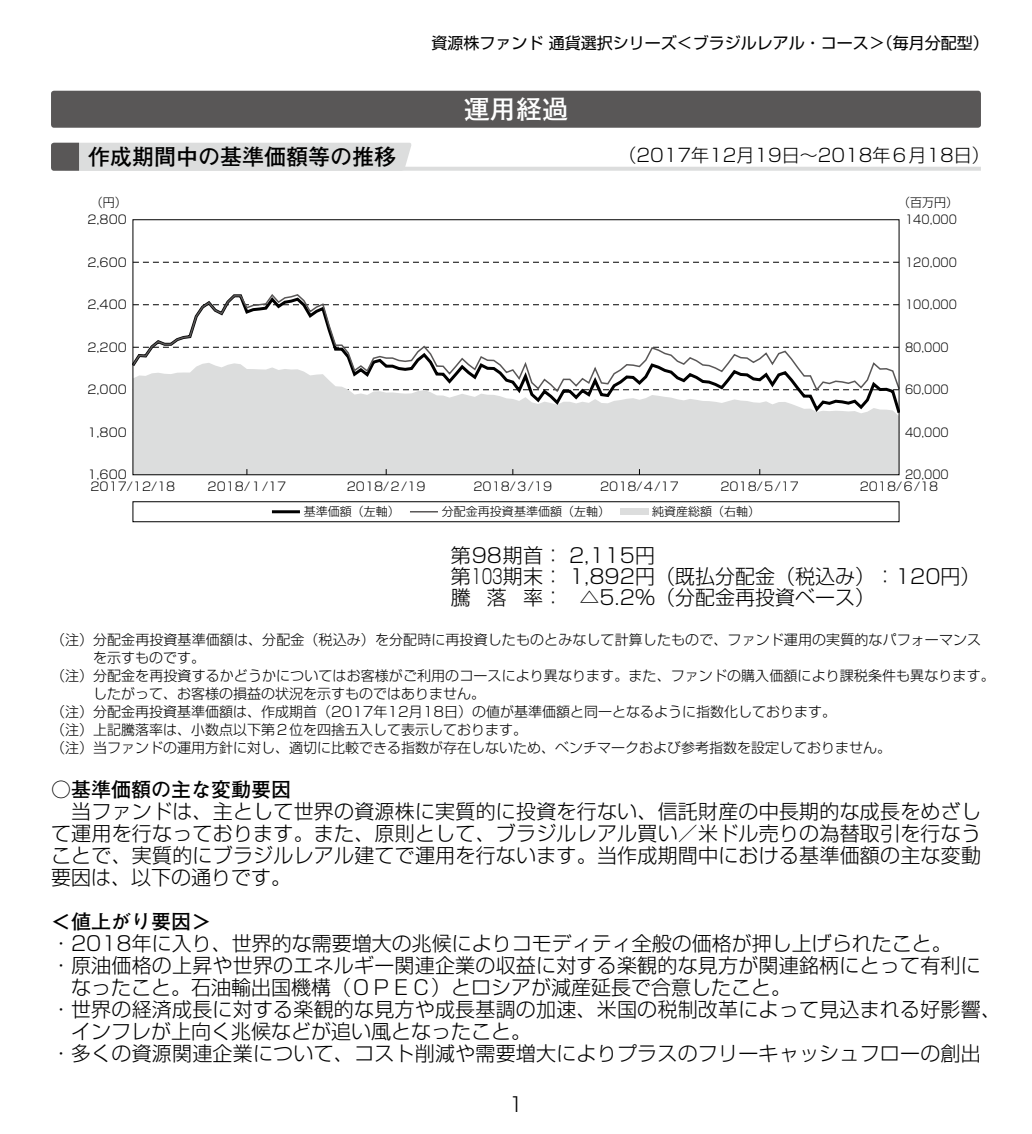
<style>
.page{position:relative;width:1032px;height:1134px;background:#fff}
.page>*{position:absolute;margin:0;border:0;box-sizing:border-box;transform-origin:0 0}
.t1{font:700 26px "Futo Go B101 Pr 6";color:#fff}
.t2{font:700 22px "Futo Go B101 Pr 6";color:#000}
.t3{font:300 20px/22px "Shin Go Pr 6";letter-spacing:.01em;color:#000}
.t4{font:700 20px "Futo Go B101 Pr 6";color:#000}
.t5{font:300 18px "Shin Go Pr 6";color:#000}
.t6{font:16px "Shin Go Pr 6";color:#000}
.t7{font:300 14px "Shin Go Pr 6";color:#000}
.t8{font:300 12px "Shin Go Pr 6";color:#000}
.t9{font:300 12px "Shin Go Pr 6";color:#000;scale:.9 1}
</style>
<div class="page">
<hr style="left:65px;top:167px;width:916px;height:4px;background:#dcdddd">
<svg style="left:51px;top:143px;width:361px;height:28px"></svg>
<div style="left:620px;top:509px;width:28px;height:6px;background:#dcdddd"></div>
<hr style="left:272px;top:510px;width:28px;height:3px;background:#000">
<svg style="left:410px;top:511px;width:28px;height:1px"></svg>
<svg style="left:135px;top:262px;width:762px;height:1px"></svg>
<div style="left:135px;top:416px;width:762px;height:57px;background:#dcdddd"></div>
<svg style="left:135px;top:393px;width:762px;height:23px"></svg>
<svg style="left:135px;top:294px;width:762px;height:99px"></svg>
<div style="left:133px;top:219px;width:766px;height:256px;border:1px solid #000"></div>
<div style="left:51px;top:91px;width:930px;height:37px;background:#595757;border-radius:3px"></div>
<p class="t6" style="left:431px;top:30px;width:559px">資源株ファンド 通貨選択シリーズ＜ブラジルレアル・コース＞（毎月分配型）</p>
<h1 class="t1" style="left:464px;top:88px;width:105px">運用経過</h1>
<p class="t2" style="left:88px;top:139px;width:310px">作成期間中の基準価額等の推移</p>
<p class="t5" style="left:619px;top:140px;width:373px">（2017年12月19日～2018年６月18日）</p>
<p class="t8" style="left:91px;top:193px;width:37px">（円）</p>
<p class="t8" style="left:898px;top:193px;width:61px">（百万円）</p>
<p class="t8" style="left:87px;top:210px;width:41px">2,800</p>
<p class="t9" style="left:905px;top:210px;width:59px">140,000</p>
<p class="t8" style="left:87px;top:252px;width:41px">2,600</p>
<p class="t9" style="left:905px;top:252px;width:59px">120,000</p>
<p class="t8" style="left:87px;top:295px;width:41px">2,400</p>
<p class="t9" style="left:905px;top:295px;width:59px">100,000</p>
<p class="t8" style="left:87px;top:337px;width:41px">2,200</p>
<p class="t9" style="left:905px;top:337px;width:50px">80,000</p>
<p class="t8" style="left:87px;top:380px;width:41px">2,000</p>
<p class="t9" style="left:905px;top:380px;width:50px">60,000</p>
<p class="t8" style="left:87px;top:422px;width:41px">1,800</p>
<p class="t9" style="left:905px;top:422px;width:50px">40,000</p>
<p class="t8" style="left:87px;top:465px;width:41px">1,600</p>
<p class="t9" style="left:905px;top:465px;width:50px">20,000</p>
<p class="t8" style="left:90px;top:477px;width:86px">2017/12/18</p>
<p class="t8" style="left:208px;top:477px;width:80px">2018/１/17</p>
<p class="t8" style="left:347px;top:477px;width:80px">2018/２/19</p>
<p class="t8" style="left:473px;top:477px;width:80px">2018/３/19</p>
<p class="t8" style="left:600px;top:477px;width:80px">2018/４/17</p>
<p class="t8" style="left:720px;top:477px;width:80px">2018/５/17</p>
<p class="t8" style="left:860px;top:477px;width:80px">2018/６/18</p>
<p class="t8" style="left:304px;top:502px;width:97px">基準価額（左軸）</p>
<p class="t8" style="left:442px;top:502px;width:169px">分配金再投資基準価額（左軸）</p>
<p class="t8" style="left:652px;top:502px;width:109px">純資産総額（右軸）</p>
<p class="t3" style="left:451px;top:543px;width:531px;line-height:21px">第98期首： 2,115円<br>第103期末： 1,892円（既払分配金（税込み）：120円）騰 落 率： △5.2％（分配金再投資ベース）</p>
<p class="t7" style="left:51px;top:629px;width:932px">（注）分配金再投資基準価額は、分配金（税込み）を分配時に再投資したものとみなして計算したもので、ファンド運用の実質的なパフォーマンス</p>
<p class="t7" style="left:93px;top:647px;width:113px">を示すものです。</p>
<p class="t7" style="left:51px;top:665px;width:945px">（注）分配金を再投資するかどうかについてはお客様がご利用のコースにより異なります。また、ファンドの購入価額により課税条件も異なります。</p>
<p class="t7" style="left:93px;top:683px;width:394px">したがって、お客様の損益の状況を示すものではありません。</p>
<p class="t7" style="left:51px;top:701px;width:787px">（注）分配金再投資基準価額は、作成期首（2017年12月18日）の値が基準価額と同一となるように指数化しております。</p>
<p class="t7" style="left:51px;top:719px;width:478px">（注）上記騰落率は、小数点以下第２位を四捨五入して表示しております。</p>
<p class="t7" style="left:51px;top:737px;width:842px">（注）当ファンドの運用方針に対し、適切に比較できる指数が存在しないため、ベンチマークおよび参考指数を設定しておりません。</p>
<p class="t4" style="left:51px;top:773px;width:241px">○基準価額の主な変動要因</p>
<p class="t3" style="left:51px;top:798px;width:931px;text-align:justify">　当ファンドは、主として世界の資源株に実質的に投資を行ない、信託財産の中長期的な成長をめざして運用を行なっております。また、原則として、ブラジルレアル買い／米ドル売りの為替取引を行なうことで、実質的にブラジルレアル建てで運用を行ないます。当作成期間中における基準価額の主な変動要因は、以下の通りです。</p>
<p class="t4" style="left:51px;top:905px;width:161px">＜値上がり要因＞</p>
<p class="t3" style="left:51px;top:930px;width:902px">・2018年に入り、世界的な需要増大の兆候によりコモディティ全般の価格が押し上げられたこと。</p>
<p class="t3" style="left:51px;top:952px;width:931px">・原油価格の上昇や世界のエネルギー関連企業の収益に対する楽観的な見方が関連銘柄にとって有利に</p>
<p class="t3" style="left:71px;top:974px;width:722px">なったこと。石油輸出国機構（ＯＰＥＣ）とロシアが減産延長で合意したこと。</p>
<p class="t3" style="left:51px;top:996px;width:951px">・世界の経済成長に対する楽観的な見方や成長基調の加速、米国の税制改革によって見込まれる好影響、</p>
<p class="t3" style="left:71px;top:1018px;width:462px">インフレが上向く兆候などが追い風となったこと。</p>
<p class="t3" style="left:51px;top:1040px;width:931px">・多くの資源関連企業について、コスト削減や需要増大によりプラスのフリーキャッシュフローの創出</p>
<p class="t3" style="left:508px;top:1091px;width:17px">1</p>
</div>
